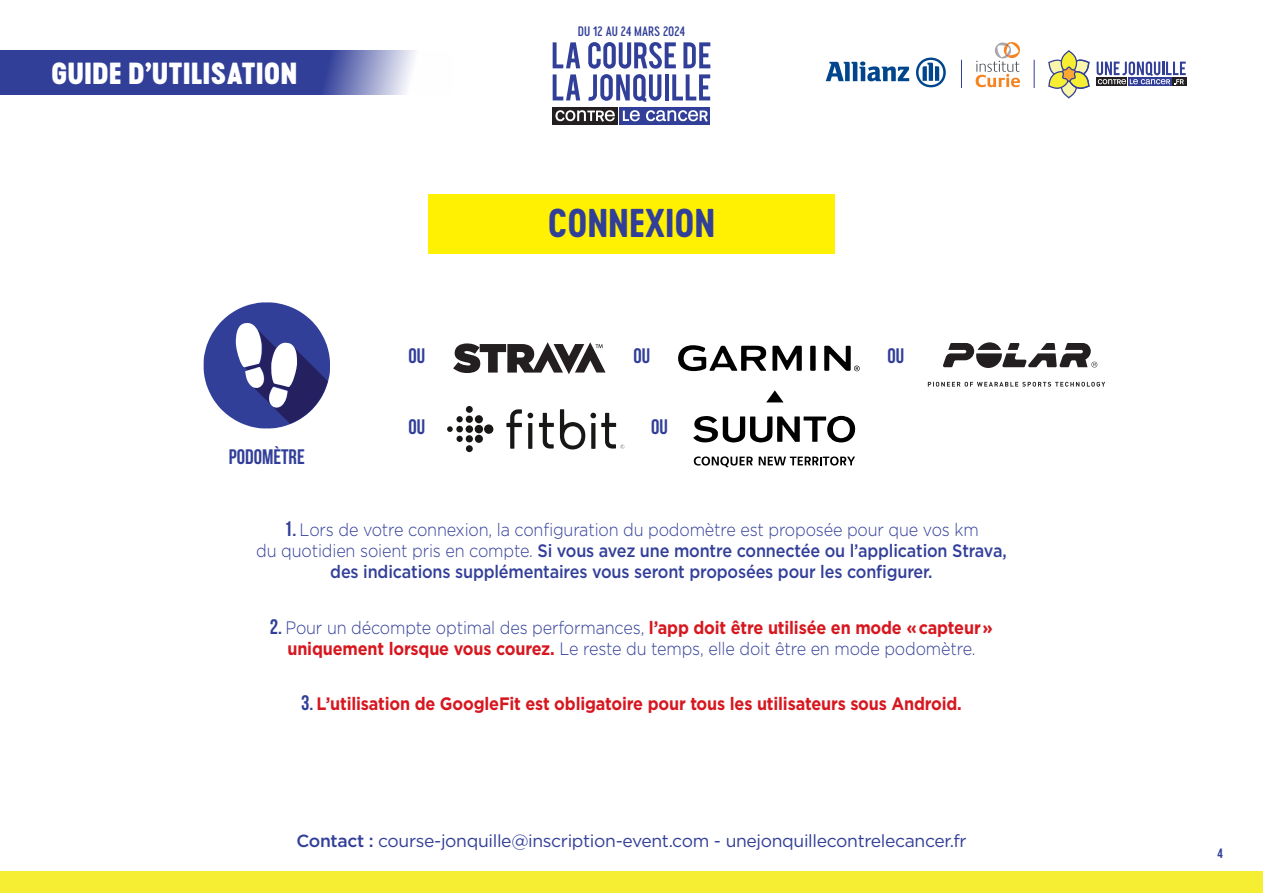
<style>
.page{position:relative;width:1263px;height:893px;background:#fff}
.page>*{position:absolute;margin:0;border:0;box-sizing:border-box;transform-origin:0 0}
.t1{font:37.5px "Cervo Neue Bold Neue";color:#323f99}
.t2{font:28.5px "Cervo Neue Black Neue";color:#fff}
.t3{font:700 21px "Bebas Neue";color:#323f99}
.t4{font:300 18px/21px "Gotham";letter-spacing:-.01em;color:#323f99;text-align:center;scale:.9 1}
.t5{font:500 18px "Gotham";letter-spacing:-.01em;color:#323f99;scale:.9 1}
.t6{font:700 18px "Gotham";letter-spacing:-.01em;color:#d7171f;scale:.9 1}
.t7{font:17.55px "Gotham";letter-spacing:-.02em;color:#323f99}
.t8{font:13.5px "Bebas Neue";color:#323f99}
.t9{font:12.75px "Cervo Neue Medium Neue";color:#323f99}
.s1{font-family:"Bebas Neue";font-weight:700;font-size:21px}
.s2{font-weight:300}
.s3{font-weight:700;color:#d7171f}
.s4{font-family:"Bebas Neue";font-size:21px;color:#323f99}
.s5{font-weight:500}
</style>
<div class="page">
<div style="left:0;top:872px;width:1263px;height:21px;background:#f6ee33"></div>
<div style="left:553px;top:107px;width:65px;height:17px;background:#231f20"></div>
<svg style="left:555px;top:110px;width:60px;height:12px"></svg>
<div style="left:620px;top:107px;width:90px;height:17px;background:#323f99"></div>
<svg style="left:623px;top:110px;width:17px;height:11px"></svg>
<svg style="left:646px;top:110px;width:62px;height:12px"></svg>
<svg style="left:553px;top:74px;width:27px;height:26px"></svg>
<svg style="left:553px;top:42px;width:27px;height:26px"></svg>
<svg style="left:588px;top:42px;width:122px;height:60px"></svg>
<svg style="left:0;top:50px;width:416px;height:44px;background:#4753a3"></svg>
<svg style="left:1034px;top:60px;width:1px;height:28px"></svg>
<svg style="left:961px;top:60px;width:1px;height:28px"></svg>
<svg style="left:976px;top:42px;width:44px;height:45px"></svg>
<svg style="left:1048px;top:50px;width:42px;height:49px"></svg>
<div style="left:1096px;top:77px;width:31px;height:9px;background:#231f20"></div>
<div style="left:1172px;top:77px;width:14px;height:9px;background:#231f20"></div>
<div style="left:1128px;top:77px;width:43px;height:9px;background:#323f99"></div>
<svg style="left:1097px;top:61px;width:89px;height:24px"></svg>
<svg style="left:826px;top:61px;width:83px;height:20px"></svg>
<svg style="left:916px;top:58px;width:30px;height:29px"></svg>
<div style="left:428px;top:194px;width:407px;height:60px;background:#fff101"></div>
<svg style="left:678px;top:345px;width:182px;height:26px"></svg>
<svg style="left:453px;top:342px;width:153px;height:32px"></svg>
<svg style="left:928px;top:382px;width:177px;height:5px"></svg>
<svg style="left:943px;top:342px;width:154px;height:26px"></svg>
<svg style="left:447px;top:406px;width:46px;height:46px"></svg>
<svg style="left:539px;top:413px;width:15px;height:35px"></svg>
<svg style="left:506px;top:409px;width:27px;height:40px"></svg>
<svg style="left:560px;top:409px;width:64px;height:40px"></svg>
<svg style="left:766px;top:390px;width:17px;height:12px"></svg>
<svg style="left:693px;top:416px;width:162px;height:26px"></svg>
<svg style="left:694px;top:456px;width:59px;height:11px"></svg>
<svg style="left:759px;top:456px;width:96px;height:10px"></svg>
<svg style="left:203px;top:302px;width:127px;height:126px"></svg>
<h2 class="t2" style="left:51px;top:53px;width:248px">GUIDE D’UTILISATION</h2>
<p class="t3" style="left:229px;top:445px;width:77px">PODOMÈTRE</p>
<p class="t9" style="left:578px;top:23px;width:109px">DU 12 AU 24 MARS 2024</p>
<p class="t1" style="left:548px;top:198px;width:169px">CONNEXION</p>
<p class="t3" style="left:408px;top:344px;width:18px">OU</p>
<p class="t3" style="left:634px;top:344px;width:18px">OU</p>
<p class="t3" style="left:887px;top:344px;width:18px">OU</p>
<p class="t3" style="left:408px;top:415px;width:18px">OU</p>
<p class="t3" style="left:651px;top:415px;width:18px">OU</p>
<p class="t4" style="left:284px;top:519px;width:773px"><span class="s1">1.</span> Lors de votre connexion, la configuration du podomètre est proposée pour que vos km</p>
<p class="t5" style="left:256px;top:539px;width:835px"><span class="s2">du quotidien soient pris en compte.</span> Si vous avez une montre connectée ou l’application Strava,</p>
<p class="t5" style="left:330px;top:560px;width:671px">des indications supplémentaires vous seront proposées pour les configurer.</p>
<p class="t4" style="left:270px;top:617px;width:805px"><span class="s1">2.</span> Pour un décompte optimal des performances, <span class="s3">l’app doit être utilisée en mode « capteur » uniquement lorsque vous courez.</span> Le reste du temps, elle doit être en mode podomètre.</p>
<p class="t6" style="left:301px;top:692px;width:736px"><span class="s4">3.</span> L’utilisation de GoogleFit est obligatoire pour tous les utilisateurs sous Android.</p>
<p class="t7" style="left:296px;top:829px;width:672px"><span class="s5">Contact :</span> course-jonquille@inscription-event.com - unejonquillecontrelecancer.fr</p>
<p class="t8" style="left:1217px;top:845px;width:7px">4</p>
</div>
